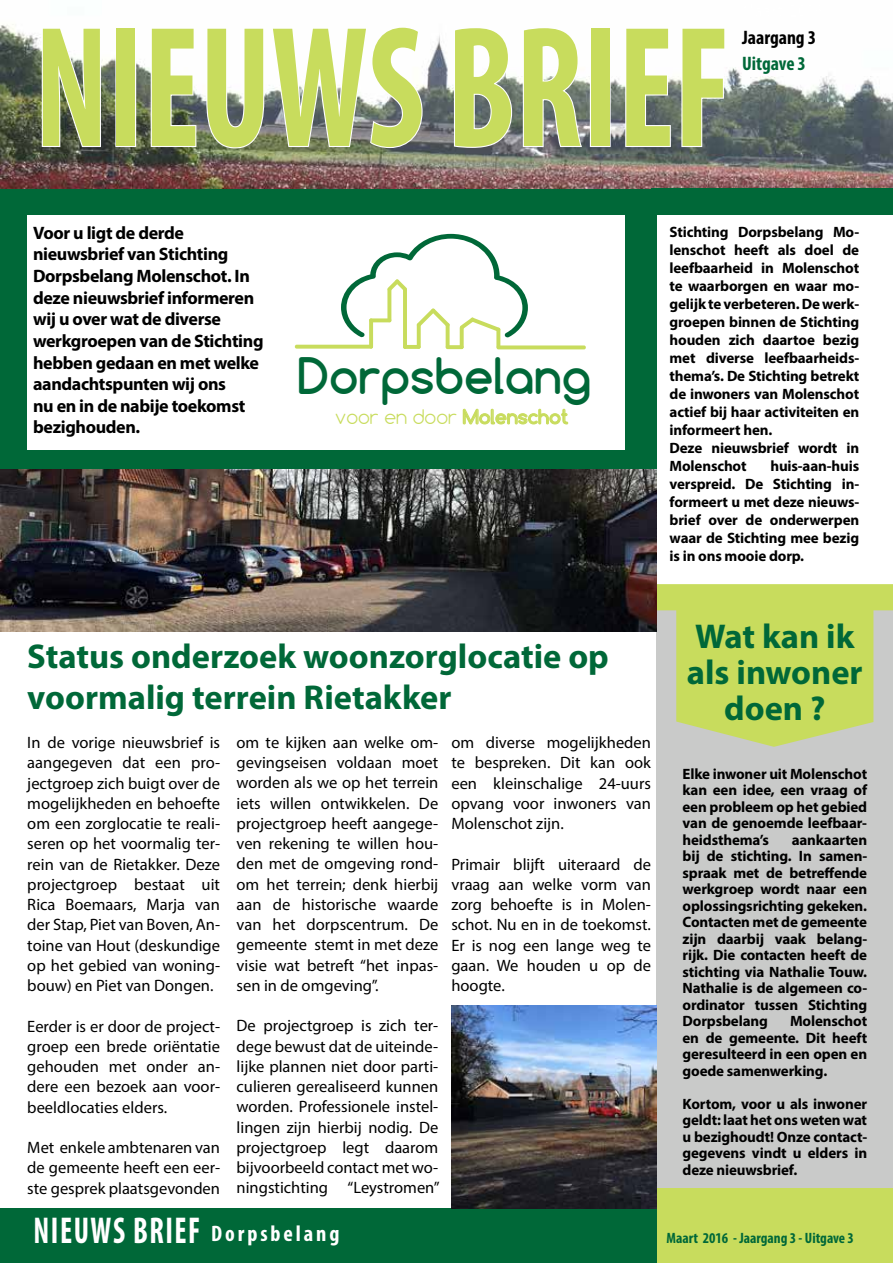
<style>
.page{position:relative;width:893px;height:1263px;background:#fff}
.page>*{position:absolute;margin:0;border:0;box-sizing:border-box;transform-origin:0 0}
.t1{font:700 condensed 173.85px "Myriad Pro";color:#c8dc5d;scale:.82 1}
.t2{font:700 47.25px "Comfortaa";color:#006838}
.t3{font:700 condensed 37.5px "Myriad Pro";letter-spacing:.05em;color:#fff;scale:.82 1}
.t4{font:700 34.5px/36px "Myriad Pro";color:#006838;text-align:center}
.t5{font:700 condensed 19.5px "Myriad Pro";color:#000}
.t6{font:700 condensed 19.5px "Myriad Pro";letter-spacing:-.005em;color:#006838}
.t7{font:300 18.9px "Comfortaa";color:#c8dc5d}
.t8{font:700 18px/21.6px "Myriad Pro";letter-spacing:-.02em;color:#000}
.t9{font:16.5px/20.2px "Myriad Pro";color:#000;text-align:justify}
.t10{font:700 15px/16.5px "Myriad Pro";letter-spacing:-.01em;color:#000;text-align:justify}
.t11{font:700 condensed 15px "Myriad Pro";color:#006838}
.s1{font-weight:700}
.s2{font-size:22.5px}
</style>
<div class="page">
<div style="left:657px;top:608px;width:236px;height:655px;background:#c9cac9"></div>
<div style="left:0;top:189px;width:657px;height:280px;background:#006838"></div>
<img style="left:0;top:24px;width:893px;height:164px">
<svg style="left:41px;top:27px;width:61px;height:121px"></svg>
<div style="left:115px;top:28px;width:21px;height:119px;border:2px solid #fff"></div>
<svg style="left:150px;top:27px;width:47px;height:121px"></svg>
<svg style="left:205px;top:26px;width:219px;height:124px"></svg>
<svg style="left:452px;top:26px;width:61px;height:123px"></svg>
<svg style="left:522px;top:26px;width:62px;height:122px"></svg>
<div style="left:590px;top:28px;width:21px;height:119px;border:2px solid #fff"></div>
<svg style="left:624px;top:27px;width:48px;height:121px"></svg>
<svg style="left:680px;top:27px;width:46px;height:121px"></svg>
<svg style="left:676px;top:610px;width:197px;height:137px;background:#c8da67"></svg>
<div style="left:657px;top:585px;width:235px;height:25px;background:#c8dc5d"></div>
<div style="left:657px;top:584px;width:236px;height:26px;border:2px solid #c8dc5d"></div>
<div style="left:27px;top:215px;width:597px;height:235px;background:#fff"></div>
<svg style="left:462px;top:408px;width:107px;height:17px"></svg>
<svg style="left:294px;top:234px;width:292px;height:115px"></svg>
<div style="left:657px;top:1188px;width:236px;height:75px;background:#c8dc5d"></div>
<div style="left:0;top:1209px;width:657px;height:54px;background:#006838"></div>
<div style="left:651px;top:188px;width:241px;height:26px;background:#006838"></div>
<img style="left:0;top:469px;width:657px;height:162px">
<img style="left:451px;top:1006px;width:206px;height:203px">
<h1 class="t1" style="left:35px;top:-21px;width:850px">NIEUWS BRIEF</h1>
<p class="t5" style="left:742px;top:25px;width:76px">Jaargang 3</p>
<p class="t6" style="left:742px;top:51px;width:65px">Uitgave 3</p>
<p class="t8" style="left:33px;top:221px;width:232px">Voor u ligt de derde nieuwsbrief van Stichting<br>Dorpsbelang Molenschot. In deze nieuwsbrief informeren wij u over wat de diverse werkgroepen van de Stichting hebben gedaan en met welke aandachtspunten wij ons<br>nu en in de nabije toekomst bezighouden.</p>
<h2 class="t2" style="left:298px;top:346px;width:295px">Dorpsbelang</h2>
<p class="t7" style="left:335px;top:405px;width:234px">voor en door <span class="s1">Molenschot</span></p>
<p class="t10" style="left:670px;top:222px;width:191px;line-height:18px;text-align:left">Stichting Dorpsbelang Mo&shy;lenschot heeft als doel de leefbaarheid in Molenschot te waarborgen en waar mo&shy;gelijk te verbeteren. De werk&shy;groepen binnen de Stichting houden zich daartoe bezig met diverse leefbaarheids&shy;thema’s. De Stichting betrekt de inwoners van Molenschot actief bij haar activiteiten en informeert hen.<br>Deze nieuwsbrief wordt in<br>Molenschot</p>
<p class="t10" style="left:670px;top:456px;width:191px;line-height:18px;text-indent:101px">huis-aan-huis verspreid. De Stichting in&shy;formeert u met deze nieuws&shy;brief over de onderwerpen waar de Stichting mee bezig is in ons mooie dorp.</p>
<h3 class="t4" style="left:27px;top:635px;width:583px;line-height:40.5px;text-align:left">Status onderzoek woonzorglocatie op voormalig terrein Rietakker</h3>
<p class="t9" style="left:27px;top:732px;width:194px">In de vorige nieuwsbrief is aangegeven dat een pro&shy;jectgroep zich buigt over de mogelijkheden en behoefte om een zorglocatie te reali&shy;seren op het voormalig ter&shy;rein van de Rietakker. Deze projectgroep bestaat uit Rica Boemaars, Marja van der Stap, Piet van Boven, An&shy;toine van Hout (deskundige op het gebied van woning&shy;bouw) en Piet van Dongen.</p>
<p class="t9" style="left:27px;top:1016px;width:194px">Eerder is er door de project&shy;groep een brede oriëntatie gehouden met onder an&shy;dere een bezoek aan voor&shy;beeldlocaties elders.</p>
<p class="t9" style="left:27px;top:1137px;width:194px">Met enkele ambtenaren van de gemeente heeft een eer&shy;ste gesprek plaatsgevonden</p>
<p class="t9" style="left:237px;top:732px;width:203px">om te kijken aan welke om&shy;gevingseisen voldaan moet worden als we op het terrein iets willen ontwikkelen. De projectgroep heeft aangege&shy;ven rekening te willen hou&shy;den met de omgeving rond&shy;om het terrein; denk hierbij aan de historische waarde van het dorpscentrum. De gemeente stemt in met deze visie wat betreft “het inpas&shy;sen in de omgeving”.</p>
<p class="t9" style="left:237px;top:1015px;width:205px">De projectgroep is zich ter&shy;dege bewust dat de uiteinde&shy;lijke plannen niet door parti&shy;culieren gerealiseerd kunnen worden. Professionele instel&shy;lingen zijn hierbij nodig. De projectgroep legt daarom bijvoorbeeld contact met wo&shy;ningstichting “Leystromen”</p>
<h3 class="t3" style="left:33px;top:1207px;width:375px">NIEUWS BRIEF <span class="s2">Dorpsbelang</span></h3>
<p class="t9" style="left:451px;top:732px;width:201px">om diverse mogelijkheden te bespreken. Dit kan ook een kleinschalige 24-uurs opvang voor inwoners van Molenschot zijn.</p>
<p class="t9" style="left:451px;top:854px;width:201px">Primair blijft uiteraard de vraag aan welke vorm van zorg behoefte is in Molen&shy;schot. Nu en in de toekomst.<br>Er is nog een lange weg te gaan. We houden u op de hoogte.</p>
<h3 class="t4" style="left:687px;top:617px;width:177px">Wat kan ik als inwoner doen ?</h3>
<p class="t10" style="left:682px;top:765px;width:186px">Elke inwoner uit Molenschot kan een idee, een vraag of een probleem op het gebied van de genoemde leefbaar&shy;heidsthema’s</p>
<p class="t10" style="left:682px;top:831px;width:186px;text-indent:109px">aankaarten bij de stichting. In samen&shy;spraak met de betreffende werkgroep wordt naar een oplossingsrichting gekeken.<br>Contacten met de gemeente zijn daarbij vaak belang&shy;rijk. Die contacten heeft de stichting via Nathalie Touw.<br>Nathalie is de algemeen co&shy;ördinator tussen Stichting Dorpsbelang</p>
<p class="t10" style="left:682px;top:1012px;width:186px;text-indent:108px">Molenschot en de gemeente. Dit heeft geresulteerd in een open en goede samenwerking.</p>
<p class="t10" style="left:682px;top:1095px;width:186px">Kortom, voor u als inwoner geldt: laat het ons weten wat u bezighoudt! Onze contact&shy;gegevens vindt u elders in deze nieuwsbrief.</p>
<p class="t11" style="left:666px;top:1228px;width:189px">Maart 2016 - Jaargang 3 - Uitgave 3</p>
</div>
